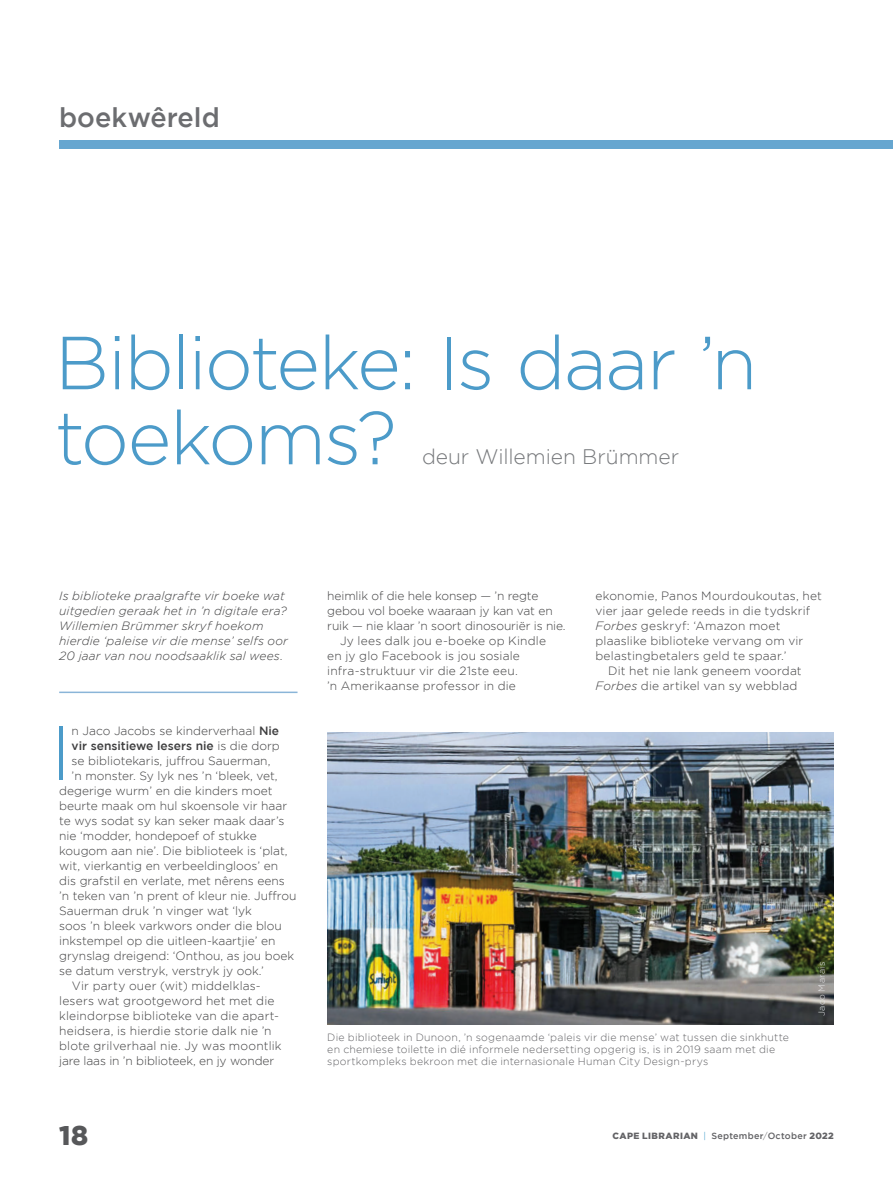
<style>
.page{position:relative;width:893px;height:1190px;background:#fff}
.page>*{position:absolute;margin:0;border:0;box-sizing:border-box;transform-origin:0 0}
.t1{font:300 76.35px "Gotham";color:#4c9bc9}
.Pull_Quotes{font:300 75px/75px "Gotham";letter-spacing:-.025em;color:#4c9bc9}
.Pull_Quotes-2{font:500 27px "Gotham";color:#6c6d70}
.t2{font:900 27px "Gotham";color:#57585a}
.Pull_Quotes-3{font:300 21px "Gotham";letter-spacing:-.005em;color:#76787b}
.t3{font:300 12px/15px "Gotham";color:#3e3e3f}
.t4{font:italic 300 12px/15px "Gotham";letter-spacing:.01em;color:#3e3e3f}
.t5{font:500 12px "Gotham";color:#3e3e3f}
.Pull_Quotes-4{font:300 10.5px/12px "Gotham";letter-spacing:.02em;color:#636366}
.t6{font:900 9px "Gotham";letter-spacing:.045em;color:#636366}
.t7{font:300 9px "Gotham";letter-spacing:.025em;color:#e6e7e9}
.s1{font-weight:500}
.s2{font-weight:300}
.s3{font-style:italic}
.s4{font-weight:300;color:#1f8dc2}
</style>
<div class="page">
<div style="left:59px;top:140px;width:833px;height:8px;background:#66a6d0"></div>
<img style="left:327px;top:732px;width:506px;height:292px">
<hr style="left:59px;top:691px;width:238px;height:2px;background:#8ab5d8">
<p class="Pull_Quotes-2" style="left:59px;top:102px;width:162px">boekwêreld</p>
<p class="Pull_Quotes" style="left:55px;top:324px;width:703px">Biblioteke: Is daar ’n toekoms?</p>
<p class="Pull_Quotes-3" style="left:422px;top:445px;width:258px">deur Willemien Brümmer</p>
<p class="t4" style="left:59px;top:588px;width:230px">Is biblioteke praalgrafte vir boeke wat uitgedien geraak het in ’n digitale era?<br>Willemien Brümmer skryf hoekom hierdie ‘paleise vir die mense’ selfs oor 20 jaar van nou noodsaaklik sal wees.</p>
<p class="t1" style="left:51px;top:711px;width:22px">I</p>
<p class="t3" style="left:72px;top:723px;width:209px">n Jaco Jacobs se kinderverhaal <span class="s1">Nie</span></p>
<p class="t5" style="left:72px;top:739px;width:210px">vir sensitiewe lesers nie <span class="s2">is die dorp</span></p>
<p class="t3" style="left:72px;top:753px;width:200px">se bibliotekaris, juffrou Sauerman,</p>
<p class="t3" style="left:72px;top:768px;width:207px">’n monster. Sy lyk nes ’n ‘bleek, vet,</p>
<p class="t3" style="left:59px;top:783px;width:215px">degerige wurm’ en die kinders moet</p>
<p class="t3" style="left:59px;top:798px;width:229px">beurte maak om hul skoensole vir haar</p>
<p class="t3" style="left:59px;top:813px;width:227px">te wys sodat sy kan seker maak daar’s</p>
<p class="t3" style="left:59px;top:828px;width:199px">nie ‘modder, hondepoef of stukke</p>
<p class="t3" style="left:59px;top:843px;width:230px">kougom aan nie’. Die biblioteek is ‘plat,</p>
<p class="t3" style="left:59px;top:858px;width:220px">wit, vierkantig en verbeeldingloos’ en</p>
<p class="t3" style="left:59px;top:873px;width:227px">dis grafstil en verlate, met nêrens eens</p>
<p class="t3" style="left:59px;top:888px;width:239px">’n teken van ’n prent of kleur nie. Juffrou</p>
<p class="t3" style="left:59px;top:903px;width:194px">Sauerman druk ’n vinger wat ‘lyk</p>
<p class="t3" style="left:59px;top:918px;width:224px">soos ’n bleek varkwors onder die blou</p>
<p class="t3" style="left:59px;top:933px;width:218px">inkstempel op die uitleen-kaartjie’ en</p>
<p class="t3" style="left:59px;top:948px;width:236px">grynslag dreigend: ‘Onthou, as jou boek</p>
<p class="t3" style="left:59px;top:963px;width:206px">se datum verstryk, verstryk jy ook.’</p>
<p class="t3" style="left:59px;top:978px;width:224px;text-indent:13px">Vir party ouer (wit) middelklas&shy;lesers wat grootgeword het met die kleindorpse biblioteke van die apart&shy;heidsera, is hierdie storie dalk nie ’n blote grilverhaal nie. Jy was moontlik</p>
<p class="t3" style="left:59px;top:1053px;width:216px">jare laas in ’n biblioteek, en jy wonder</p>
<p class="t3" style="left:327px;top:588px;width:240px">heimlik of die hele konsep — ’n regte gebou vol boeke waaraan jy kan vat en ruik — nie klaar ’n soort dinosouriër is nie.</p>
<p class="t3" style="left:327px;top:633px;width:220px;text-indent:13px">Jy lees dalk jou e-boeke op Kindle en jy glo Facebook is jou sosiale infra-struktuur vir die 21ste eeu.<br>’n Amerikaanse professor in die</p>
<p class="t3" style="left:595px;top:588px;width:228px">ekonomie, Panos Mourdoukoutas, het vier jaar gelede reeds in die tydskrif <span class="s3">Forbes</span> geskryf: ‘Amazon moet plaaslike biblioteke vervang om vir belastingbetalers geld te spaar.’</p>
<p class="t3" style="left:595px;top:663px;width:208px;text-indent:13px">Dit het nie lank geneem voordat<br><span class="s3">Forbes</span> die artikel van sy webblad</p>
<p class="t7" style="left:816px;top:1016px;width:56px;rotate:-90deg">Jaco Marais</p>
<p class="Pull_Quotes-4" style="left:327px;top:1031px;width:463px">Die biblioteek in Dunoon, ’n sogenaamde ‘paleis vir die mense’ wat tussen die sinkhutte en chemiese toilette in dié informele nedersetting opgerig is, is in 2019 saam met die sportkompleks bekroon met die internasionale Human City Design-prys</p>
<h3 class="t2" style="left:59px;top:1120px;width:30px">18</h3>
<p class="t6" style="left:612px;top:1131px;width:223px">CAPE LIBRARIAN <span class="s4">|</span> <span class="s1">September</span><span class="s2">/</span><span class="s1">October</span> 2022</p>
</div>
